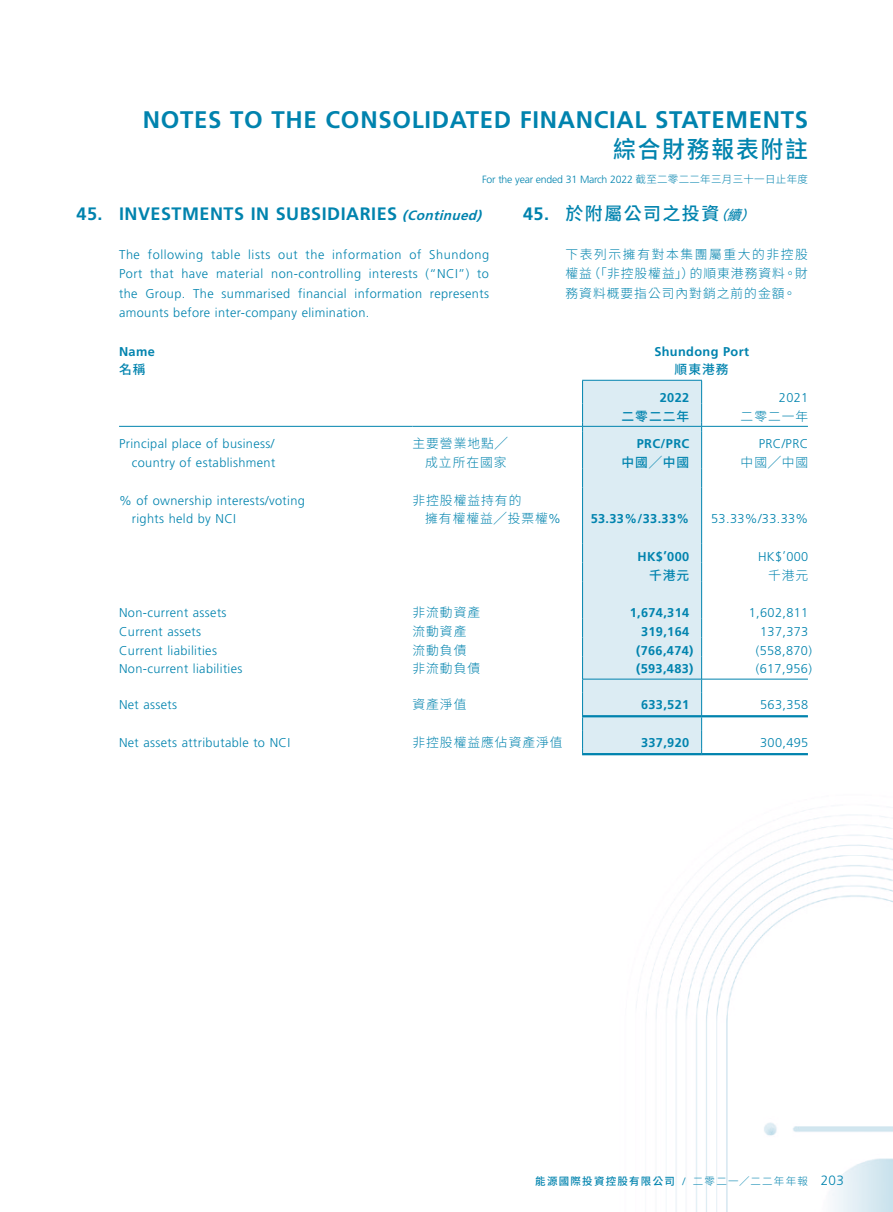
<style>
.page{position:relative;width:893px;height:1212px;background:#fff}
.page>*{position:absolute;margin:0;border:0;box-sizing:border-box;transform-origin:0 0}
.t1{font:700 24px "Frutiger LT Std";letter-spacing:.03em;color:#0083ae}
.t2{font:500 24px "Source Han Sans TC";letter-spacing:.08em;color:#0083ae;scale:.95 1}
.Heading_1{font:700 18px "Frutiger LT Std";letter-spacing:.03em;color:#0083ae}
.C_Heading_1{font:500 18px "Source Han Sans TC";letter-spacing:.08em;color:#0083ae}
.Body_Text{font:300 12.75px/19.5px "Frutiger LT Std";letter-spacing:.03em;color:#0083ae;text-align:justify}
.Body_Text-2{font:700 12.75px "Frutiger LT Std";letter-spacing:.03em;color:#0083ae}
.Body_Text-3{font:300 12.75px/18.8px "Source Han Sans TC";letter-spacing:.08em;color:#0083ae;text-align:right}
.C_Body_Text{font:300 12.75px/19.5px "Source Han Sans TC";letter-spacing:.08em;color:#0083ae;text-align:justify}
.Body_Text-4{font:500 12.75px "Source Han Sans TC";letter-spacing:.08em;color:#0083ae}
.t3{font:300 10.5px "Frutiger LT Std";letter-spacing:-.02em;color:#0083ae}
.t4{font:500 10.5px "Source Han Sans TC";letter-spacing:.12em;color:#0083ae}
.s1{font-family:"Source Han Sans TC"}
.s2{font-family:"Frutiger LT Std";font-weight:700}
.s3{font-style:italic;font-size:13.5px}
.s4{font-family:"Frutiger LT Std"}
.s5{font-family:"Frutiger LT Std";font-weight:300}
.s6{font-weight:300}
.s7{font-family:"Frutiger LT Std";font-weight:300;font-size:13.5px}
</style>
<div class="page">
<img style="left:119px;top:379px;width:774px;height:833px">
<div style="left:583px;top:381px;width:118px;height:372px;background:#dcecf3"></div>
<hr style="left:582px;top:380px;width:120px;height:1px;background:#0083ae">
<hr style="left:701px;top:431px;width:1px;height:38px;background:#0083ae">
<svg style="left:701px;top:469px;width:1px;height:18px"></svg>
<hr style="left:582px;top:431px;width:1px;height:38px;background:#0083ae">
<svg style="left:582px;top:469px;width:1px;height:18px"></svg>
<svg style="left:582px;top:381px;width:1px;height:50px"></svg>
<svg style="left:701px;top:381px;width:1px;height:50px"></svg>
<hr style="left:582px;top:487px;width:1px;height:38px;background:#0083ae">
<hr style="left:701px;top:487px;width:1px;height:38px;background:#0083ae">
<svg style="left:582px;top:525px;width:1px;height:230px"></svg>
<svg style="left:701px;top:525px;width:1px;height:230px"></svg>
<hr style="left:119px;top:426px;width:293px;height:1px;background:#0083ae">
<hr style="left:412px;top:426px;width:170px;height:1px;background:#0083ae">
<hr style="left:583px;top:426px;width:118px;height:1px;background:#0083ae">
<hr style="left:702px;top:426px;width:106px;height:1px;background:#0083ae">
<hr style="left:583px;top:679px;width:118px;height:1px;background:#0083ae">
<hr style="left:702px;top:679px;width:106px;height:1px;background:#0083ae">
<hr style="left:583px;top:715px;width:118px;height:2px;background:#0083ae">
<hr style="left:702px;top:715px;width:106px;height:2px;background:#0083ae">
<hr style="left:583px;top:753px;width:118px;height:2px;background:#0083ae">
<hr style="left:702px;top:753px;width:106px;height:2px;background:#0083ae">
<h1 class="t1" style="left:143px;top:106px;width:667px">NOTES TO THE CONSOLIDATED FINANCIAL STATEMENTS</h1>
<h1 class="t2" style="left:613px;top:136px;width:207px">綜合財務報表附註</h1>
<p class="t3" style="left:482px;top:173px;width:327px">For the year ended 31 March 2022 <span class="s1">截至二零二二年三月三十一日止年度</span></p>
<p class="C_Heading_1" style="left:523px;top:203px;width:243px"><span class="s2">45.</span> 於附屬公司之投資<span class="s3">（續）</span></p>
<p class="C_Body_Text" style="left:566px;top:245px;width:244px">下表列示擁有對本集團屬重大的非控股權益（「非控股權益」）的順東港務資料。財務資料概要指公司內對銷之前的金額。</p>
<p class="Heading_1" style="left:77px;top:203px;width:410px">45. INVESTMENTS IN SUBSIDIARIES <span class="s3">(Continued)</span></p>
<p class="Body_Text" style="left:119px;top:245px;width:372px">The following table lists out the information of Shundong Port that have material non-controlling interests (“NCI”) to the Group. The summarised financial information represents amounts before inter-company elimination.</p>
<p class="Body_Text-2" style="left:119px;top:344px;width:37px">Name</p>
<p class="Body_Text-2" style="left:654px;top:344px;width:96px">Shundong Port</p>
<p class="Body_Text-4" style="left:119px;top:363px;width:28px">名稱</p>
<p class="Body_Text-4" style="left:675px;top:363px;width:55px">順東港務</p>
<p class="Body_Text-2" style="left:660px;top:390px;width:31px">2022</p>
<p class="Body_Text" style="left:779px;top:388px;width:31px">2021</p>
<p class="Body_Text-4" style="left:621px;top:409px;width:69px">二零二二年</p>
<p class="Body_Text-3" style="left:741px;top:407px;width:69px">二零二一年</p>
<p class="Body_Text" style="left:119px;top:435px;width:158px;line-height:18.8px;text-align:right">Principal place of business/ country of establishment</p>
<p class="Body_Text-3" style="left:412px;top:435px;width:97px">主要營業地點╱成立所在國家</p>
<p class="Body_Text-2" style="left:637px;top:436px;width:54px">PRC/PRC</p>
<p class="Body_Text" style="left:759px;top:434px;width:51px">PRC/PRC</p>
<p class="Body_Text-3" style="left:741px;top:453px;width:69px">中國╱中國</p>
<p class="Body_Text-4" style="left:621px;top:455px;width:69px">中國╱中國</p>
<p class="Body_Text" style="left:132px;top:491px;width:175px;line-height:18.8px;text-indent:-13px">% of ownership interests/voting rights held by NCI</p>
<p class="Body_Text-3" style="left:425px;top:491px;width:137px;text-align:left;text-indent:-13px">非控股權益持有的<br>擁有權權益╱投票權<span class="s4">%</span></p>
<p class="Body_Text-2" style="left:591px;top:511px;width:100px">53.33%/33.33%</p>
<p class="Body_Text" style="left:711px;top:509px;width:99px">53.33%/33.33%</p>
<p class="Body_Text-2" style="left:637px;top:549px;width:53px">HK$’000</p>
<p class="Body_Text" style="left:758px;top:547px;width:52px">HK$’000</p>
<p class="Body_Text-4" style="left:649px;top:568px;width:42px">千港元</p>
<p class="Body_Text-3" style="left:768px;top:566px;width:42px">千港元</p>
<p class="Body_Text" style="left:119px;top:603px;width:109px">Non-current assets</p>
<p class="Body_Text-3" style="left:412px;top:603px;width:69px">非流動資產</p>
<p class="Body_Text-2" style="left:630px;top:605px;width:61px">1,674,314</p>
<p class="Body_Text" style="left:749px;top:603px;width:61px">1,602,811</p>
<p class="Body_Text" style="left:119px;top:622px;width:83px">Current assets</p>
<p class="Body_Text-3" style="left:412px;top:622px;width:55px">流動資產</p>
<p class="Body_Text-2" style="left:641px;top:624px;width:50px">319,164</p>
<p class="Body_Text" style="left:760px;top:622px;width:50px">137,373</p>
<p class="Body_Text" style="left:119px;top:641px;width:99px">Current liabilities</p>
<p class="Body_Text-3" style="left:412px;top:641px;width:55px">流動負債</p>
<p class="Body_Text-2" style="left:636px;top:643px;width:59px">(766,474)</p>
<p class="Body_Text" style="left:756px;top:641px;width:58px">(558,870)</p>
<p class="Body_Text" style="left:119px;top:659px;width:125px">Non-current liabilities</p>
<p class="Body_Text-3" style="left:412px;top:660px;width:69px">非流動負債</p>
<p class="Body_Text-2" style="left:636px;top:661px;width:59px">(593,483)</p>
<p class="Body_Text" style="left:756px;top:659px;width:58px">(617,956)</p>
<p class="Body_Text" style="left:119px;top:695px;width:60px">Net assets</p>
<p class="Body_Text-3" style="left:412px;top:696px;width:55px">資產淨值</p>
<p class="Body_Text-2" style="left:641px;top:697px;width:50px">633,521</p>
<p class="Body_Text" style="left:760px;top:695px;width:50px">563,358</p>
<p class="Body_Text" style="left:119px;top:733px;width:173px">Net assets attributable to NCI</p>
<p class="Body_Text-3" style="left:412px;top:733px;width:152px">非控股權益應佔資產淨值</p>
<p class="Body_Text-2" style="left:641px;top:735px;width:50px">337,920</p>
<p class="Body_Text" style="left:760px;top:733px;width:50px">300,495</p>
<p class="t4" style="left:535px;top:1175px;width:310px">能源國際投資控股有限公司 <span class="s5">/</span> <span class="s6">二零二一／二二年年報</span> <span class="s7">203</span></p>
</div>
